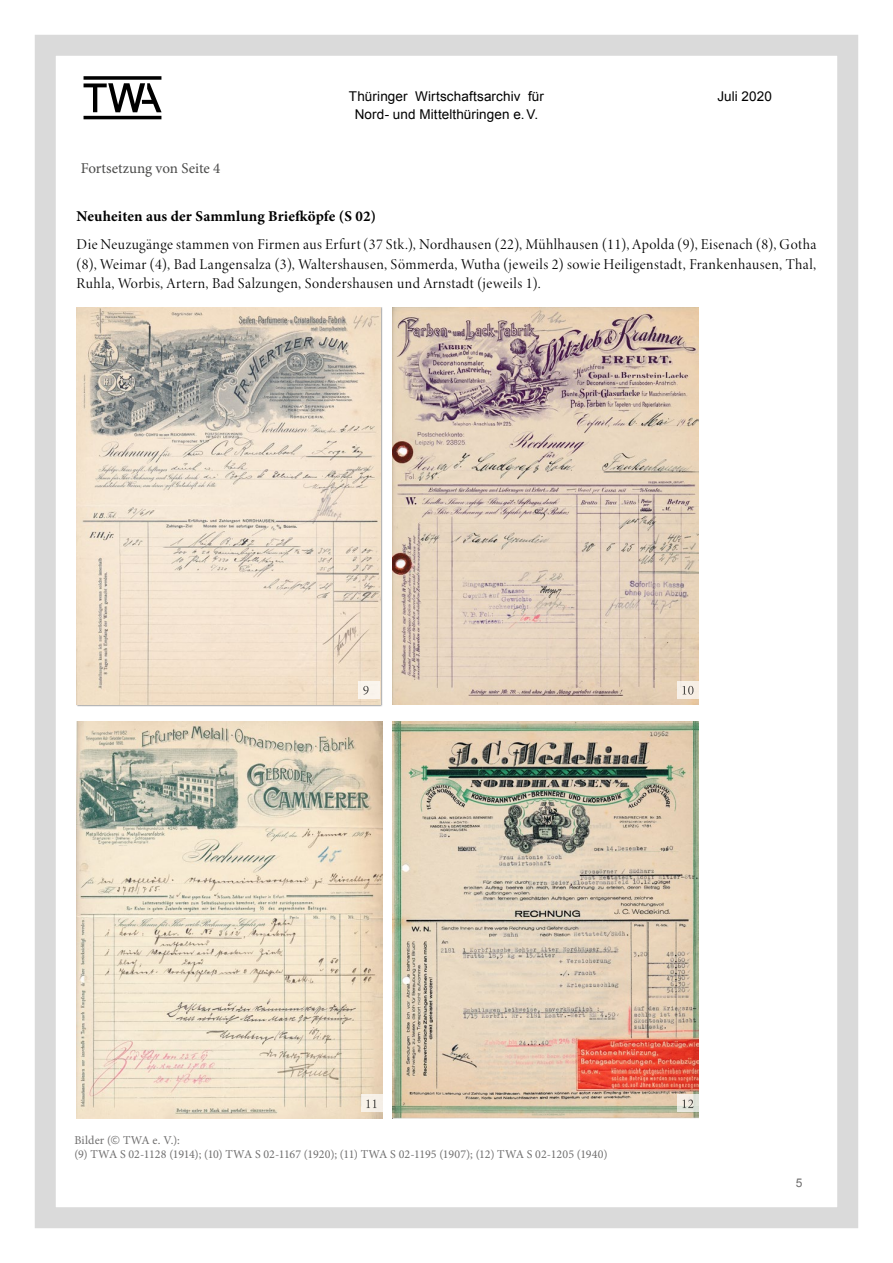
<style>
.page{position:relative;width:893px;height:1263px;background:#fff}
.page>*{position:absolute;margin:0;border:0;box-sizing:border-box;transform-origin:0 0}
.t1{font:15px/19.5px "Minion Variable Concept";letter-spacing:-.015em;color:#000;text-align:justify}
.t2{font:700 15px "Minion Pro";letter-spacing:.005em;color:#000}
.t3{font:15px "Minion Pro";color:#4a4a49}
.t4{font:13.5px "Arial";letter-spacing:.01em;color:#000}
.t5{font:12px/14.4px "Minion Pro";letter-spacing:.005em;color:#706f6f}
.t6{font:12px "Arial";color:#706f6f}
.s1{font-family:"Gandhi Sans"}
</style>
<div class="page">
<svg style="left:84px;top:76px;width:78px;height:43px"></svg>
<div style="left:35px;top:35px;width:823px;height:1193px;border:21px solid #dadada"></div>
<img style="left:77px;top:308px;width:303px;height:396px">
<img style="left:393px;top:308px;width:306px;height:396px">
<img style="left:77px;top:721px;width:305px;height:397px">
<img style="left:393px;top:721px;width:306px;height:397px">
<div style="left:358px;top:681px;width:22px;height:17px;background:#faf4ec"></div>
<svg style="left:363px;top:686px;width:6px;height:9px"></svg>
<div style="left:361px;top:1095px;width:21px;height:17px;background:#f6f0e8"></div>
<svg style="left:366px;top:1099px;width:11px;height:9px"></svg>
<div style="left:677px;top:681px;width:22px;height:17px;background:#f7efe6"></div>
<svg style="left:683px;top:686px;width:11px;height:9px"></svg>
<svg style="left:677px;top:1095px;width:22px;height:17px"></svg>
<svg style="left:683px;top:1099px;width:10px;height:9px"></svg>
<p class="t4" style="left:349px;top:88px;width:197px">Thüringer Wirtschaftsarchiv für</p>
<p class="t4" style="left:717px;top:88px;width:56px">Juli 2020</p>
<p class="t4" style="left:355px;top:106px;width:185px">Nord- und Mittelthüringen e.V.</p>
<p class="t3" style="left:81px;top:158px;width:141px">Fortsetzung von Seite 4</p>
<p class="t2" style="left:77px;top:206px;width:301px">Neuheiten aus der Sammlung Briefköpfe (S 02)</p>
<p class="t1" style="left:77px;top:234px;width:742px">Die Neuzugänge stammen von Firmen aus Erfurt (37 Stk.), Nordhausen (22), Mühlhausen (11), Apolda (9), Eisenach (8), Gotha (8), Weimar (4), Bad Langensalza (3), Waltershausen, Sömmerda, Wutha (jeweils 2) sowie Heiligenstadt, Frankenhausen, Thal, Ruhla, Worbis, Artern, Bad Salzungen, Sondershausen und Arnstadt (jeweils 1).</p>
<p class="t5" style="left:74px;top:1132px;width:535px">Bilder (<span class="s1">©</span> TWA e. V.):<br>(9) TWA S 02-1128 (1914); (10) TWA S 02-1167 (1920); (11) TWA S 02-1195 (1907); (12) TWA S 02-1205 (1940)</p>
<p class="t6" style="left:796px;top:1174px;width:8px">5</p>
</div>
